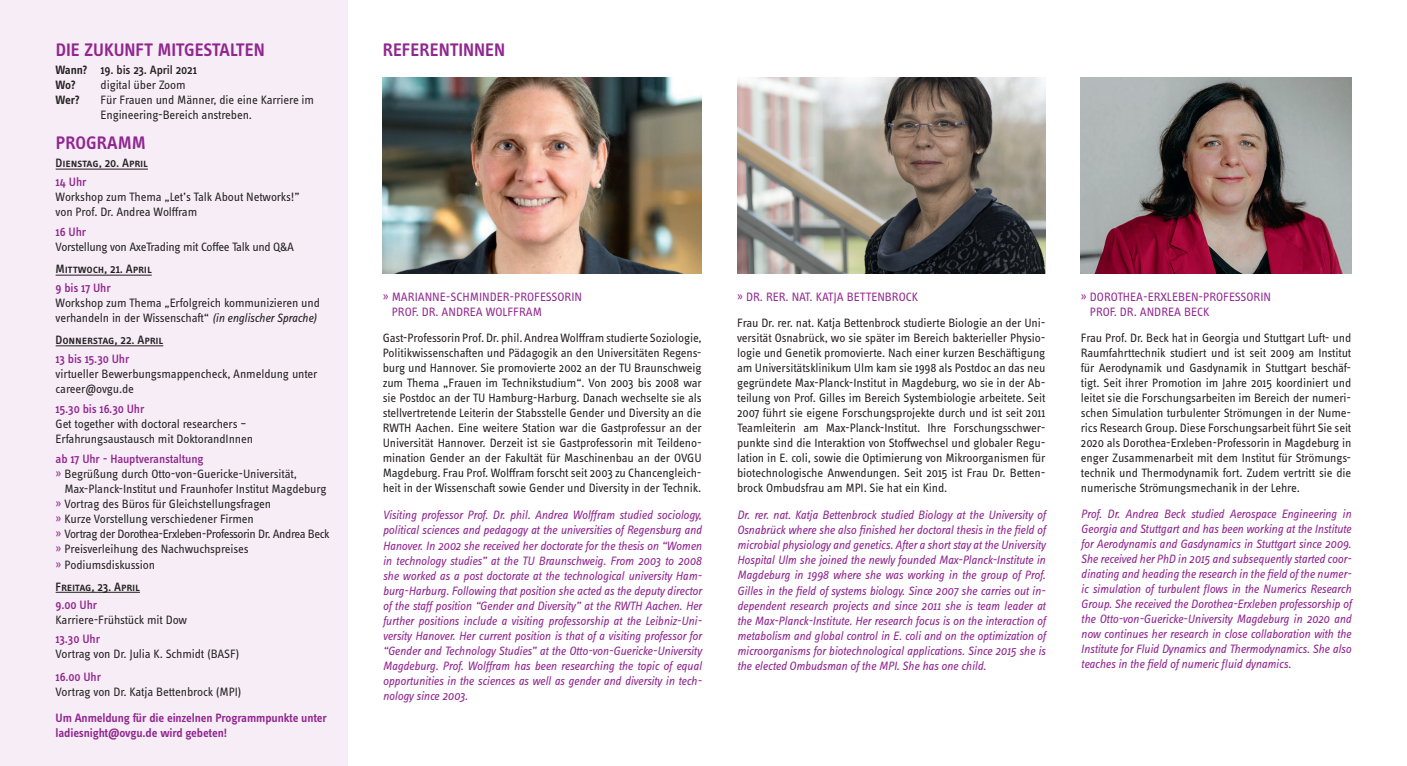
<style>
.page{position:relative;width:1407px;height:766px;background:#fff}
.page>*{position:absolute;margin:0;border:0;box-sizing:border-box;transform-origin:0 0}
.t1{font:600 18.75px "Info OT Text";color:#90268f}
.t2{font:12.5px/15px "Info OT Text";letter-spacing:-.015em;color:#231f20}
.t3{font:italic 12.5px/15px "Info OT Text";letter-spacing:-.01em;color:#90268f;text-align:justify}
.t4{font:12.5px/15px "Info OT Text";color:#90268f}
.t5{font:500 12.5px "Info OT Text";letter-spacing:-.01em;color:#90268f}
.t6{font:12.5px "Info OT Text";letter-spacing:-.04em;color:#231f20}
.t7{font:500 12.5px/15px "Info OT Text";letter-spacing:-.02em;color:#231f20}
.t8{font:600 12.5px/15px "Info OT Text";letter-spacing:-.01em;color:#90268f}
.t9{font:600 12.5px "Info OT Text";color:#231f20}
.s1{font-weight:600}
.s2{font-style:italic}
.s3{color:#90268f}
</style>
<div class="page">
<img style="left:383px;top:77px;width:319px;height:196px">
<img style="left:737px;top:77px;width:308px;height:196px">
<img style="left:1081px;top:77px;width:270px;height:196px">
<div style="left:0;top:0;width:347px;height:765px;background:#f6edf6"></div>
<hr style="left:56px;top:169px;width:92px;height:1px;background:#231f20">
<hr style="left:56px;top:275px;width:96px;height:1px;background:#231f20">
<hr style="left:56px;top:345px;width:107px;height:1px;background:#231f20">
<hr style="left:56px;top:591px;width:84px;height:1px;background:#231f20">
<h1 class="t1" style="left:56px;top:38px;width:211px">DIE ZUKUNFT MITGESTALTEN</h1>
<p class="t7" style="left:56px;top:62px;width:143px"><span class="s1">Wann?</span> 19. bis 23. April 2021<br><span class="s1">Wo?</span></p>
<p class="t2" style="left:101px;top:77px;width:87px">digital über Zoom</p>
<p class="t9" style="left:56px;top:92px;width:26px">Wer?</p>
<p class="t2" style="left:101px;top:92px;width:215px">Für Frauen und Männer, die eine Karriere im<br>Engineering-Bereich anstreben.</p>
<h1 class="t1" style="left:56px;top:131px;width:92px">PROGRAMM</h1>
<p class="t7" style="left:56px;top:155px;width:94px">Dienstag, 20. April</p>
<p class="t5" style="left:56px;top:174px;width:32px">14 Uhr</p>
<p class="t2" style="left:56px;top:189px;width:246px">Workshop zum Thema „Let’s Talk About Networks!” von Prof. Dr. Andrea Wolffram</p>
<p class="t5" style="left:56px;top:224px;width:32px">16 Uhr</p>
<p class="t6" style="left:56px;top:239px;width:240px">Vorstellung von AxeTrading mit Coffee Talk und Q&amp;A</p>
<p class="t7" style="left:56px;top:261px;width:98px">Mittwoch, 21. April</p>
<p class="t5" style="left:56px;top:280px;width:57px">9 bis 17 Uhr</p>
<p class="t2" style="left:56px;top:295px;width:266px">Workshop zum Thema „Erfolgreich kommunizieren und verhandeln in der Wissenschaft“ <span class="s2">(in englischer Sprache)</span></p>
<p class="t7" style="left:56px;top:332px;width:109px">Donnerstag, 22. April</p>
<p class="t5" style="left:56px;top:351px;width:75px">13 bis 15.30 Uhr</p>
<p class="t2" style="left:56px;top:366px;width:263px">virtueller Bewerbungsmappencheck, Anmeldung unter career@ovgu.de</p>
<p class="t5" style="left:56px;top:401px;width:90px">15.30 bis 16.30 Uhr</p>
<p class="t2" style="left:56px;top:416px;width:199px">Get together with doctoral researchers –<br>Erfahrungsaustausch mit DoktorandInnen</p>
<p class="t5" style="left:56px;top:451px;width:150px">ab 17 Uhr - Hauptveranstaltung</p>
<p class="t2" style="left:56px;top:466px;width:243px"><span class="s3">»</span> Begrüßung durch Otto-von-Guericke-Universität,</p>
<p class="t2" style="left:64px;top:481px;width:264px">Max-Planck-Institut und Fraunhofer Institut Magdeburg</p>
<p class="t2" style="left:56px;top:496px;width:217px"><span class="s3">»</span> Vortrag des Büros für Gleichstellungsfragen</p>
<p class="t2" style="left:56px;top:511px;width:200px"><span class="s3">»</span> Kurze Vorstellung verschiedener Firmen</p>
<p class="t6" style="left:56px;top:526px;width:275px"><span class="s3">»</span> Vortrag der Dorothea-Erxleben-Professorin Dr. Andrea Beck</p>
<p class="t2" style="left:56px;top:541px;width:194px"><span class="s3">»</span> Preisverleihung des Nachwuchspreises</p>
<p class="t2" style="left:56px;top:556px;width:101px"><span class="s3">»</span> Podiumsdiskussion</p>
<p class="t7" style="left:56px;top:578px;width:86px">Freitag, 23. April</p>
<p class="t5" style="left:56px;top:597px;width:43px">9.00 Uhr</p>
<p class="t2" style="left:56px;top:612px;width:133px">Karriere-Frühstück mit Dow</p>
<p class="t5" style="left:56px;top:630px;width:46px">13.30 Uhr</p>
<p class="t2" style="left:56px;top:645px;width:185px">Vortrag von Dr. Julia K. Schmidt (BASF)</p>
<p class="t5" style="left:56px;top:669px;width:47px">16.00 Uhr</p>
<p class="t2" style="left:56px;top:684px;width:187px">Vortrag von Dr. Katja Bettenbrock (MPI)</p>
<p class="t8" style="left:56px;top:709px;width:273px">Um Anmeldung für die einzelnen Programmpunkte unter ladiesnight@ovgu.de wird gebeten!</p>
<h1 class="t1" style="left:383px;top:38px;width:124px">REFERENTINNEN</h1>
<p class="t4" style="left:392px;top:289px;width:192px;text-indent:-9px">» MARIANNE-SCHMINDER-PROFESSORIN<br>PROF. DR. ANDREA WOLFFRAM</p>
<p class="t2" style="left:383px;top:330px;width:321px;text-align:justify">Gast-Professorin Prof. Dr. phil. Andrea Wolffram studierte Soziologie, Politikwissenschaften und Pädagogik an den Universitäten Regens&shy;burg und Hannover. Sie promovierte 2002 an der TU Braunschweig zum Thema „Frauen im Technikstudium“. Von 2003 bis 2008 war sie Postdoc an der TU Hamburg-Harburg. Danach wechselte sie als stellvertretende Leiterin der Stabsstelle Gender und Diversity an die RWTH Aachen. Eine weitere Station war die Gastprofessur an der Universität Hannover. Derzeit ist sie Gastprofessorin mit Teildeno&shy;mination Gender an der Fakultät für Maschinenbau an der OVGU Magdeburg. Frau Prof. Wolffram forscht seit 2003 zu Chancengleich&shy;heit in der Wissenschaft sowie Gender und Diversity in der Technik.</p>
<p class="t3" style="left:383px;top:507px;width:321px">Visiting professor Prof. Dr. phil. Andrea Wolffram studied sociology, political sciences and pedagogy at the universities of Regensburg and Hanover. In 2002 she received her doctorate for the thesis on “Women in technology studies” at the TU Braunschweig. From 2003 to 2008 she worked as a post doctorate at the technological university Ham&shy;burg-Harburg. Following that position she acted as the deputy director of the staff position “Gender and Diversity” at the RWTH Aachen. Her further positions include a visiting professorship at the Leibniz-Uni&shy;versity Hanover. Her current position is that of a visiting professor for “Gender and Technology Studies” at the Otto-von-Guericke-University Magdeburg. Prof. Wolffram has been researching the topic of equal opportunities in the sciences as well as gender and diversity in tech&shy;nology since 2003.</p>
<p class="t4" style="left:737px;top:289px;width:182px">» DR. RER. NAT. KATJA BETTENBROCK</p>
<p class="t2" style="left:737px;top:315px;width:310px;text-align:justify">Frau Dr. rer. nat. Katja Bettenbrock studierte Biologie an der Uni&shy;versität Osnabrück, wo sie später im Bereich bakterieller Physio&shy;logie und Genetik promovierte. Nach einer kurzen Beschäftigung am Universitätsklinikum Ulm kam sie 1998 als Postdoc an das neu gegründete Max-Planck-Institut in Magdeburg, wo sie in der Ab&shy;teilung von Prof. Gilles im Bereich Systembiologie arbeitete. Seit 2007 führt sie eigene Forschungsprojekte durch und ist seit 2011<br>Teamleiterin am Max-Planck-Institut. Ihre Forschungsschwer&shy;punkte sind die Interaktion von Stoffwechsel und globaler Regu&shy;lation in E. coli, sowie die Optimierung von Mikroorganismen für biotechnologische Anwendungen. Seit 2015 ist Frau Dr. Betten&shy;brock Ombudsfrau am MPI. Sie hat ein Kind.</p>
<p class="t3" style="left:737px;top:507px;width:310px">Dr. rer. nat. Katja Bettenbrock studied Biology at the University of Osnabrück where she also finished her doctoral thesis in the field of microbial physiology and genetics. After a short stay at the University Hospital Ulm she joined the newly founded Max-Planck-Institute in Magdeburg in 1998 where she was working in the group of Prof.<br>Gilles in the field of systems biology. Since 2007 she carries out in&shy;dependent research projects and since 2011 she is team leader at the Max-Planck-Institute. Her research focus is on the interaction of metabolism and global control in E. coli and on the optimization of microorganisms for biotechnological applications. Since 2015 she is the elected Ombudsman of the MPI. She has one child.</p>
<p class="t4" style="left:1090px;top:289px;width:183px;text-indent:-9px">» DOROTHEA-ERXLEBEN-PROFESSORIN<br>PROF. DR. ANDREA BECK</p>
<p class="t2" style="left:1081px;top:330px;width:272px;text-align:justify">Frau Prof. Dr. Beck hat in Georgia und Stuttgart Luft- und Raumfahrttechnik studiert und ist seit 2009 am Institut für Aerodynamik und Gasdynamik in Stuttgart beschäf&shy;tigt. Seit ihrer Promotion im Jahre 2015 koordiniert und leitet sie die Forschungsarbeiten im Bereich der numeri&shy;schen Simulation turbulenter Strömungen in der Nume&shy;rics Research Group. Diese Forschungsarbeit führt Sie seit 2020 als Dorothea-Erxleben-Professorin in Magdeburg in enger Zusammenarbeit mit dem Institut für Strömungs&shy;technik und Thermodynamik fort. Zudem vertritt sie die numerische Strömungsmechanik in der Lehre.</p>
<p class="t3" style="left:1081px;top:505px;width:272px">Prof. Dr. Andrea Beck studied Aerospace Engineering in Georgia and Stuttgart and has been working at the Institute for Aerodynamis and Gasdynamics in Stuttgart since 2009.<br>She received her PhD in 2015 and subsequently started coor&shy;dinating and heading the research in the field of the numer&shy;ic simulation of turbulent flows in the Numerics Research Group. She received the Dorothea-Erxleben professorship of the Otto-von-Guericke-University Magdeburg in 2020 and now continues her research in close collaboration with the Institute for Fluid Dynamics and Thermodynamics. She also teaches in the field of numeric fluid dynamics.</p>
</div>
